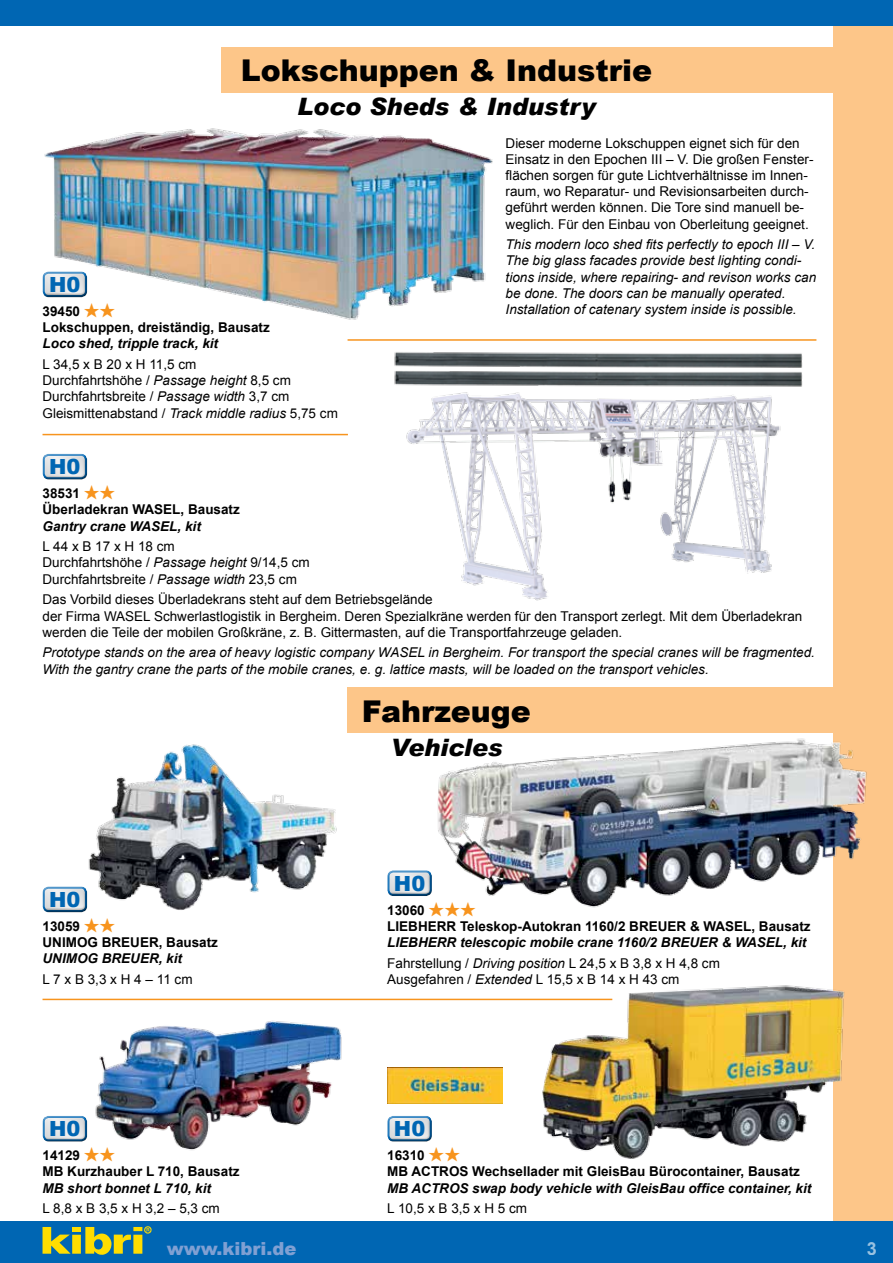
<style>
.page{position:relative;width:893px;height:1263px;background:#fff}
.page>*{position:absolute;margin:0;border:0;box-sizing:border-box;transform-origin:0 0}
.t1{font:900 30px "Arial";color:#000}
.t2{font:italic 900 24px "Arial";color:#000}
.t3{font:900 20.85px "Arial";color:#0066b3}
.t4{font:900 18px "Arial";color:#80a0d3}
.t5{font:700 18px "Arial";color:#fff}
.t6{font:13.5px/16.2px "Arial";color:#000}
.t7{font:italic 13.5px/16.2px "Arial";color:#000}
.t8{font:700 13.5px/16.2px "Arial";color:#000}
.t9{font:italic 700 13.5px/20.7px "Arial";color:#000}
.s1{color:#f7941e}
.s2{font-style:italic}
.s3{font-weight:400;font-style:normal}
.s4{font-weight:400}
</style>
<div class="page">
<div style="left:221px;top:47px;width:672px;height:45px;background:#fdc689"></div>
<div style="left:833px;top:0;width:60px;height:1263px;background:#fdc689"></div>
<div style="left:0;top:1221px;width:893px;height:42px;background:#0066b3"></div>
<svg style="left:43px;top:1226px;width:109px;height:29px"></svg>
<div style="left:133px;top:1235px;width:9px;height:19px;background:#fd0"></div>
<div style="left:72px;top:1235px;width:9px;height:19px;background:#fd0"></div>
<div style="left:0;top:0;width:893px;height:26px;background:#0066b3"></div>
<div style="left:348px;top:688px;width:545px;height:45px;background:#fdc689"></div>
<img style="left:44px;top:128px;width:449px;height:213px">
<div style="left:40px;top:269px;width:50px;height:27px;background:#fff;opacity:.75"></div>
<div style="left:40px;top:272px;width:51px;height:28px;background:#000;opacity:.75"></div>
<hr style="left:43px;top:434px;width:305px;height:1px;background:#f7941e">
<hr style="left:348px;top:339px;width:468px;height:2px;background:#f7941e">
<img style="left:406px;top:401px;width:375px;height:200px">
<div style="left:40px;top:451px;width:50px;height:27px;background:#fff;opacity:.75"></div>
<div style="left:40px;top:455px;width:51px;height:27px;background:#000;opacity:.75"></div>
<img style="left:394px;top:352px;width:409px;height:49px">
<img style="left:437px;top:738px;width:430px;height:170px">
<div style="left:385px;top:867px;width:49px;height:28px;background:#fff;opacity:.75"></div>
<div style="left:385px;top:871px;width:51px;height:28px;background:#000;opacity:.75"></div>
<div style="left:40px;top:883px;width:50px;height:28px;background:#fff;opacity:.75"></div>
<div style="left:40px;top:887px;width:51px;height:28px;background:#000;opacity:.75"></div>
<img style="left:63px;top:726px;width:285px;height:189px">
<div style="left:40px;top:1113px;width:50px;height:27px;background:#fff;opacity:.75"></div>
<div style="left:40px;top:1117px;width:51px;height:27px;background:#000;opacity:.75"></div>
<img style="left:65px;top:1000px;width:299px;height:150px">
<hr style="left:43px;top:999px;width:569px;height:1px;background:#f7941e">
<div style="left:385px;top:1113px;width:49px;height:27px;background:#fff;opacity:.75"></div>
<div style="left:385px;top:1117px;width:51px;height:27px;background:#000;opacity:.75"></div>
<img style="left:517px;top:985px;width:328px;height:174px">
<img style="left:387px;top:1067px;width:116px;height:36px">
<h1 class="t1" style="left:241px;top:49px;width:413px">Lokschuppen &amp; Industrie</h1>
<h2 class="t2" style="left:297px;top:92px;width:300px">Loco Sheds &amp; Industry</h2>
<h3 class="t3" style="left:49px;top:269px;width:33px">H0</h3>
<p class="t8" style="left:43px;top:303px;width:229px">39450 <span class="s1">★★<br></span>Lokschuppen, dreiständig, Bausatz</p>
<p class="t9" style="left:43px;top:334px;width:177px">Loco shed, tripple track, kit</p>
<p class="t6" style="left:43px;top:356px;width:297px">L 34,5 x B 20 x H 11,5 cm<br>Durchfahrtshöhe / <span class="s2">Passage height</span> 8,5 cm Durchfahrtsbreite / <span class="s2">Passage width</span> 3,7 cm Gleismittenabstand / <span class="s2">Track middle radius</span> 5,75 cm</p>
<h3 class="t3" style="left:49px;top:451px;width:33px">H0</h3>
<p class="t6" style="left:506px;top:135px;width:309px">Dieser moderne Lokschuppen eignet sich für den Einsatz in den Epochen III – V. Die großen Fenster&shy;flächen sorgen für gute Lichtverhältnisse im Innen&shy;raum, wo Reparatur- und Revisionsarbeiten durch&shy;geführt werden können. Die Tore sind manuell be&shy;weglich. Für den Einbau von Oberleitung geeignet.</p>
<p class="t7" style="left:506px;top:237px;width:312px">This modern loco shed fits perfectly to epoch III – V.<br>The big glass facades provide best lighting condi&shy;tions inside, where repairing- and revison works can be done. The doors can be manually operated.<br>Installation of catenary system inside is possible.</p>
<p class="t8" style="left:43px;top:486px;width:199px">38531 <span class="s1">★★<br></span>Überladekran WASEL, Bausatz</p>
<p class="t9" style="left:43px;top:516px;width:160px">Gantry crane WASEL, kit</p>
<p class="t6" style="left:43px;top:539px;width:269px">L 44 x B 17 x H 18 cm<br>Durchfahrtshöhe / <span class="s2">Passage height</span> 9/14,5 cm<br>Durchfahrtsbreite / <span class="s2">Passage width</span> 23,5 cm</p>
<p class="t6" style="left:43px;top:592px;width:761px">Das Vorbild dieses Überladekrans steht auf dem Betriebsgelände<br>der Firma WASEL Schwerlastlogistik in Bergheim. Deren Spezialkräne werden für den Transport zerlegt. Mit dem Überladekran werden die Teile der mobilen Großkräne, z. B. Gittermasten, auf die Transportfahrzeuge geladen.</p>
<p class="t7" style="left:43px;top:645px;width:774px">Prototype stands on the area of heavy logistic company WASEL in Bergheim. For transport the special cranes will be fragmented.<br>With the gantry crane the parts of the mobile cranes, e. g. lattice masts, will be loaded on the transport vehicles.</p>
<h3 class="t3" style="left:49px;top:884px;width:33px">H0</h3>
<p class="t8" style="left:43px;top:918px;width:177px">13059 <span class="s1">★★<br></span>UNIMOG BREUER, Bausatz</p>
<p class="t9" style="left:43px;top:949px;width:141px">UNIMOG BREUER, kit</p>
<p class="t6" style="left:43px;top:971px;width:152px">L 7 x B 3,3 x H 4 – 11 cm</p>
<h1 class="t1" style="left:362px;top:689px;width:170px">Fahrzeuge</h1>
<h2 class="t2" style="left:391px;top:733px;width:113px">Vehicles</h2>
<h3 class="t3" style="left:394px;top:868px;width:33px">H0</h3>
<p class="t8" style="left:387px;top:902px;width:425px">13060 <span class="s1">★★★<br></span>LIEBHERR Teleskop-Autokran 1160/2 BREUER &amp; WASEL, Bausatz</p>
<p class="t9" style="left:387px;top:932px;width:421px">LIEBHERR telescopic mobile crane 1160/2 BREUER &amp; WASEL, kit<br><span class="s3">Fahrstellung /</span> <span class="s4">Driving position</span> <span class="s3">L 24,5 x B 3,8 x H 4,8 cm</span></p>
<p class="t6" style="left:387px;top:971px;width:294px">Ausgefahren / <span class="s2">Extended</span> L 15,5 x B 14 x H 43 cm</p>
<h3 class="t3" style="left:49px;top:1113px;width:33px">H0</h3>
<h3 class="t3" style="left:394px;top:1113px;width:33px">H0</h3>
<p class="t8" style="left:43px;top:1148px;width:199px">14129 <span class="s1">★★<br></span>MB Kurzhauber L 710, Bausatz</p>
<p class="t9" style="left:43px;top:1178px;width:170px">MB short bonnet L 710, kit</p>
<p class="t6" style="left:43px;top:1201px;width:179px">L 8,8 x B 3,5 x H 3,2 – 5,3 cm</p>
<p class="t8" style="left:387px;top:1148px;width:414px">16310 <span class="s1">★★<br></span>MB ACTROS Wechsellader mit GleisBau Bürocontainer, Bausatz</p>
<p class="t9" style="left:387px;top:1178px;width:426px">MB ACTROS swap body vehicle with GleisBau office container, kit</p>
<p class="t6" style="left:387px;top:1201px;width:141px">L 10,5 x B 3,5 x H 5 cm</p>
<h3 class="t4" style="left:167px;top:1235px;width:131px">www.kibri.de</h3>
<h3 class="t5" style="left:867px;top:1236px;width:12px">3</h3>
</div>
